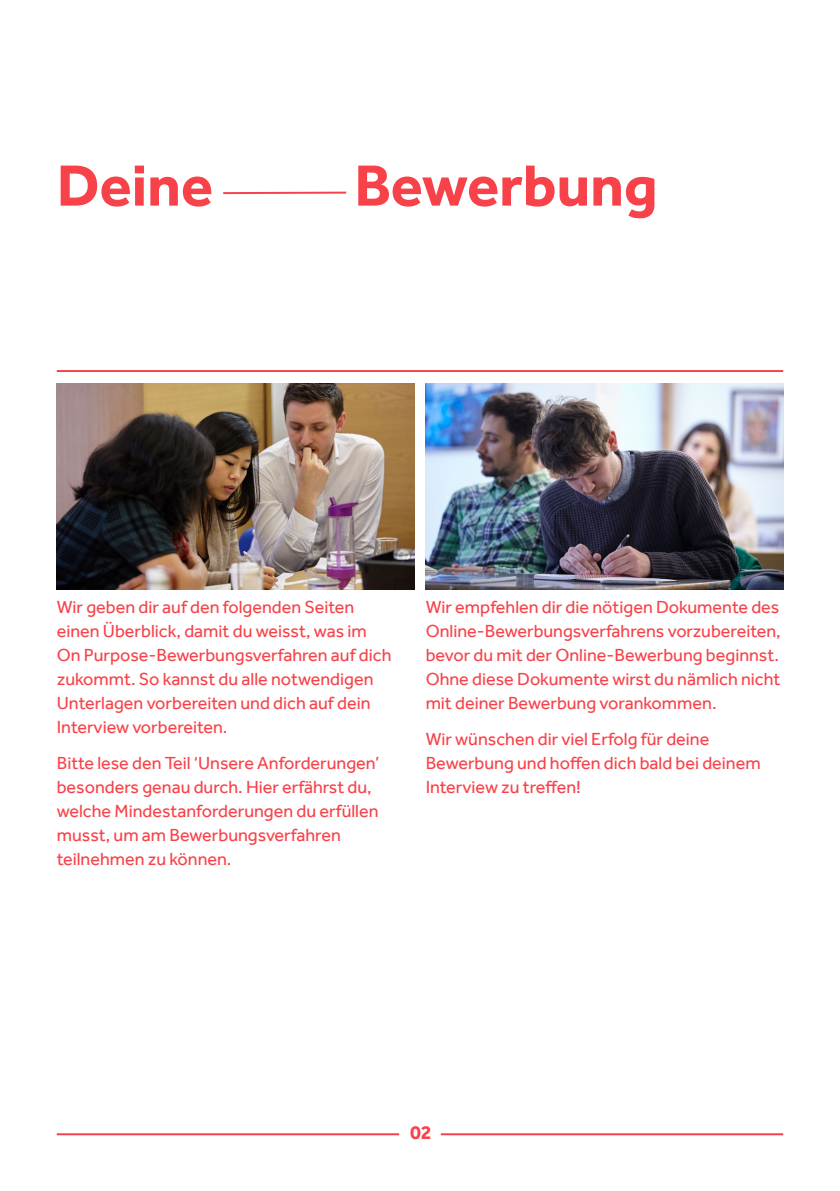
<style>
.page{position:relative;width:840px;height:1191px;background:#fff}
.page>*{position:absolute;margin:0;border:0;box-sizing:border-box;transform-origin:0 0}
.t1{font:700 60px "Effra";color:#f74249}
.t2{font:700 20px "Effra";color:#f74249}
.t3{font:18px/24px "Effra";color:#f74249}
</style>
<div class="page">
<hr style="left:223px;top:192px;width:123px;height:2px;background:#f74249">
<hr style="left:57px;top:370px;width:725px;height:2px;background:#f74249">
<img style="left:425px;top:383px;width:357px;height:207px">
<img style="left:57px;top:383px;width:357px;height:207px">
<hr style="left:440px;top:1133px;width:342px;height:2px;background:#f74249">
<hr style="left:57px;top:1133px;width:342px;height:2px;background:#f74249">
<h1 class="t1" style="left:57px;top:150px;width:158px">Deine</h1>
<h1 class="t1" style="left:354px;top:150px;width:304px">Bewerbung</h1>
<p class="t3" style="left:57px;top:595px;width:336px">Wir geben dir auf den folgenden Seiten einen Überblick, damit du weisst, was im On Purpose-Bewerbungsverfahren auf dich zukommt. So kannst du alle notwendigen Unterlagen vorbereiten und dich auf dein Interview vorbereiten.</p>
<p class="t3" style="left:57px;top:750px;width:324px">Bitte lese den Teil ‘Unsere Anforderungen’ besonders genau durch. Hier erfährst du, welche Mindestanforderungen du erfüllen musst, um am Bewerbungsverfahren teilnehmen zu können.</p>
<p class="t3" style="left:425px;top:595px;width:356px;text-align:justify">Wir empfehlen dir die nötigen Dokumente des Online-Bewerbungsverfahrens vorzubereiten, bevor du mit der Online-Bewerbung beginnst.<br>Ohne diese Dokumente wirst du nämlich nicht mit deiner Bewerbung vorankommen.</p>
<p class="t3" style="left:425px;top:726px;width:336px">Wir wünschen dir viel Erfolg für deine<br>Bewerbung und hoffen dich bald bei deinem<br>Interview zu treffen!</p>
<p class="t2" style="left:410px;top:1120px;width:23px">02</p>
</div>
